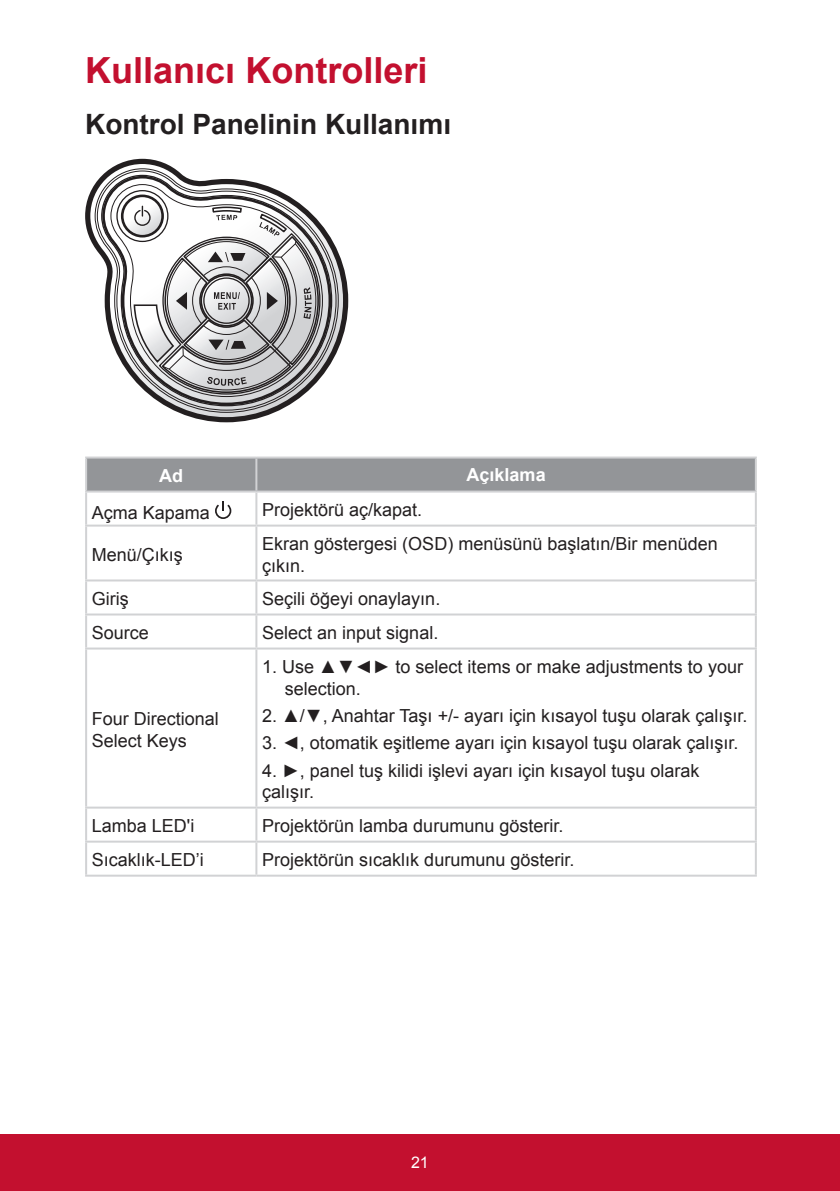
<style>
.page{position:relative;width:840px;height:1191px;background:#fff}
.page>*{position:absolute;margin:0;border:0;box-sizing:border-box;transform-origin:0 0}
.t1{font:700 36px "Arial";color:#c3102f}
.t2{font:700 28px "Arial";color:#231f20}
.t3{font:18px/21.6px "Arial";color:#231f20}
.t4{font:700 18px "Arial";color:#fff}
.t5{font:16px "Arial";color:#fff}
</style>
<div class="page">
<div style="left:0;top:1134px;width:839px;height:57px;background:#c3102f"></div>
<svg style="left:85px;top:159px;width:263px;height:263px"></svg>
<svg style="left:94px;top:168px;width:245px;height:245px"></svg>
<svg style="left:101px;top:175px;width:231px;height:231px"></svg>
<svg style="left:110px;top:184px;width:213px;height:213px"></svg>
<svg style="left:116px;top:189px;width:205px;height:206px"></svg>
<div style="left:87px;top:458px;width:667px;height:32px;background:#939598"></div>
<hr style="left:85px;top:490px;width:171px;height:2px;background:#d1d2d4">
<hr style="left:256px;top:490px;width:500px;height:2px;background:#d1d2d4">
<hr style="left:85px;top:458px;width:2px;height:32px;background:#d1d2d4">
<hr style="left:85px;top:806px;width:171px;height:2px;background:#d1d2d4">
<hr style="left:85px;top:808px;width:2px;height:32px;background:#d1d2d4">
<hr style="left:256px;top:806px;width:500px;height:2px;background:#d1d2d4">
<hr style="left:255px;top:808px;width:2px;height:32px;background:#d1d2d4">
<hr style="left:754px;top:808px;width:2px;height:32px;background:#d1d2d4">
<hr style="left:85px;top:840px;width:171px;height:2px;background:#d1d2d4">
<hr style="left:85px;top:842px;width:2px;height:32px;background:#d1d2d4">
<hr style="left:256px;top:840px;width:500px;height:2px;background:#d1d2d4">
<hr style="left:255px;top:842px;width:2px;height:32px;background:#d1d2d4">
<hr style="left:754px;top:842px;width:2px;height:32px;background:#d1d2d4">
<hr style="left:85px;top:456px;width:171px;height:2px;background:#d1d2d4">
<hr style="left:255px;top:458px;width:2px;height:32px;background:#d1d2d4">
<hr style="left:754px;top:458px;width:2px;height:32px;background:#d1d2d4">
<hr style="left:256px;top:456px;width:500px;height:2px;background:#d1d2d4">
<hr style="left:85px;top:874px;width:171px;height:2px;background:#d1d2d4">
<hr style="left:256px;top:874px;width:500px;height:2px;background:#d1d2d4">
<hr style="left:85px;top:492px;width:2px;height:32px;background:#d1d2d4">
<hr style="left:255px;top:492px;width:2px;height:32px;background:#d1d2d4">
<hr style="left:754px;top:492px;width:2px;height:32px;background:#d1d2d4">
<hr style="left:85px;top:526px;width:2px;height:53px;background:#d1d2d4">
<hr style="left:85px;top:524px;width:171px;height:2px;background:#d1d2d4">
<hr style="left:255px;top:526px;width:2px;height:53px;background:#d1d2d4">
<hr style="left:754px;top:526px;width:2px;height:53px;background:#d1d2d4">
<hr style="left:256px;top:524px;width:500px;height:2px;background:#d1d2d4">
<hr style="left:85px;top:581px;width:2px;height:32px;background:#d1d2d4">
<hr style="left:85px;top:579px;width:171px;height:2px;background:#d1d2d4">
<hr style="left:255px;top:581px;width:2px;height:32px;background:#d1d2d4">
<hr style="left:754px;top:581px;width:2px;height:32px;background:#d1d2d4">
<hr style="left:256px;top:579px;width:500px;height:2px;background:#d1d2d4">
<hr style="left:85px;top:615px;width:2px;height:32px;background:#d1d2d4">
<hr style="left:85px;top:613px;width:171px;height:2px;background:#d1d2d4">
<hr style="left:255px;top:615px;width:2px;height:32px;background:#d1d2d4">
<hr style="left:754px;top:615px;width:2px;height:32px;background:#d1d2d4">
<hr style="left:256px;top:613px;width:500px;height:2px;background:#d1d2d4">
<hr style="left:85px;top:649px;width:2px;height:157px;background:#d1d2d4">
<hr style="left:85px;top:647px;width:171px;height:2px;background:#d1d2d4">
<hr style="left:255px;top:649px;width:2px;height:157px;background:#d1d2d4">
<hr style="left:754px;top:649px;width:2px;height:157px;background:#d1d2d4">
<hr style="left:256px;top:647px;width:500px;height:2px;background:#d1d2d4">
<svg style="left:215px;top:502px;width:17px;height:17px"></svg>
<h1 class="t1" style="left:85px;top:47px;width:344px">Kullanıcı Kontrolleri</h1>
<h2 class="t2" style="left:85px;top:105px;width:367px">Kontrol Panelinin Kullanımı</h2>
<p class="t4" style="left:159px;top:464px;width:25px">Ad</p>
<p class="t4" style="left:466px;top:463px;width:81px">Açıklama</p>
<p class="t3" style="left:92px;top:502px;width:120px">Açma Kapama</p>
<p class="t3" style="left:262px;top:499px;width:162px">Projektörü aç/kapat.</p>
<p class="t3" style="left:92px;top:544px;width:93px">Menü/Çıkış</p>
<p class="t3" style="left:262px;top:533px;width:457px">Ekran göstergesi (OSD) menüsünü başlatın/Bir menüden çıkın.</p>
<p class="t3" style="left:92px;top:588px;width:38px">Giriş</p>
<p class="t3" style="left:262px;top:588px;width:180px">Seçili öğeyi onaylayın.</p>
<p class="t3" style="left:92px;top:622px;width:59px">Source</p>
<p class="t3" style="left:262px;top:622px;width:178px">Select an input signal.</p>
<p class="t3" style="left:92px;top:708px;width:129px">Four Directional<br>Select Keys</p>
<p class="t3" style="left:284px;top:656px;width:459px;text-indent:-23px">1. Use ▲▼◄► to select items or make adjustments to your selection.</p>
<p class="t3" style="left:262px;top:705px;width:487px">2. ▲/▼, Anahtar Taşı +/- ayarı için kısayol tuşu olarak çalışır.</p>
<p class="t3" style="left:262px;top:732px;width:477px">3. ◄, otomatik eşitleme ayarı için kısayol tuşu olarak çalışır.</p>
<p class="t3" style="left:262px;top:760px;width:438px">4. ►, panel tuş kilidi işlevi ayarı için kısayol tuşu olarak çalışır.</p>
<p class="t3" style="left:92px;top:815px;width:104px">Lamba LED'i</p>
<p class="t3" style="left:262px;top:815px;width:303px">Projektörün lamba durumunu gösterir.</p>
<p class="t3" style="left:92px;top:849px;width:114px">Sıcaklık-LED’i</p>
<p class="t3" style="left:262px;top:849px;width:314px">Projektörün sıcaklık durumunu gösterir.</p>
<p class="t5" style="left:411px;top:1152px;width:19px">21</p>
</div>
